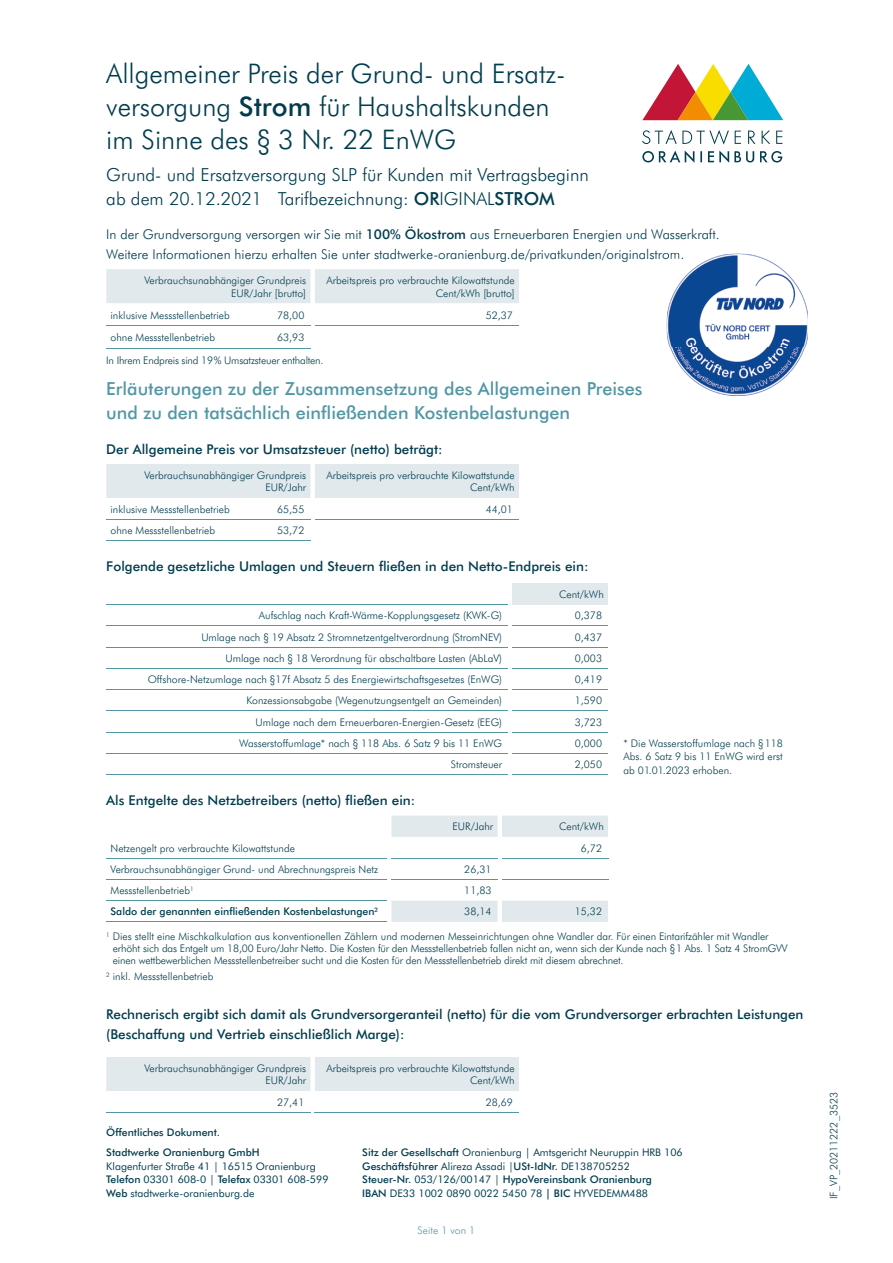
<style>
.page{position:relative;width:893px;height:1263px;background:#fff}
.page>*{position:absolute;margin:0;border:0;box-sizing:border-box;transform-origin:0 0}
.t1{font:300 27px/33px "Futura BT";color:#003d4e}
.t2{font:500 18px/24px "Futura BT";color:#5397a5}
.t3{font:300 18px/24px "Futura BT";color:#003d4e}
.t4{font:500 13.5px/19.5px "Futura BT";color:#003d4e}
.t5{font:300 13.5px/19.5px "Futura BT";color:#003d4e}
.t6{font:300 10.5px/12.6px "Futura BT";color:#003d4e;text-align:right}
.t7{font:10.5px/13.5px "Futura BT";color:#003d4e}
.t8{font:500 10.5px/19.6px "Futura BT";color:#003d4e}
.t9{font:300 10.5px "Futura BT";letter-spacing:-.02em;color:#003d4e}
.t10{font:300 10.5px "Futura BT";color:#5397a5}
.s1{font-weight:500}
</style>
<div class="page">
<svg style="left:642px;top:150px;width:140px;height:13px"></svg>
<svg style="left:642px;top:130px;width:140px;height:14px"></svg>
<svg style="left:642px;top:64px;width:141px;height:56px"></svg>
<div style="left:106px;top:269px;width:413px;height:34px;background:#e1e9ed"></div>
<hr style="left:106px;top:325px;width:145px;height:1px;background:#5397a5">
<hr style="left:251px;top:325px;width:59px;height:1px;background:#5397a5">
<hr style="left:315px;top:325px;width:132px;height:1px;background:#5397a5">
<hr style="left:447px;top:325px;width:72px;height:1px;background:#5397a5">
<hr style="left:106px;top:348px;width:145px;height:1px;background:#5397a5">
<hr style="left:251px;top:348px;width:59px;height:1px;background:#5397a5">
<div style="left:106px;top:464px;width:413px;height:34px;background:#e1e9ed"></div>
<hr style="left:315px;top:519px;width:136px;height:1px;background:#5397a5">
<hr style="left:451px;top:519px;width:68px;height:1px;background:#5397a5">
<hr style="left:106px;top:519px;width:148px;height:1px;background:#5397a5">
<hr style="left:254px;top:519px;width:56px;height:1px;background:#5397a5">
<hr style="left:106px;top:540px;width:148px;height:1px;background:#5397a5">
<hr style="left:254px;top:540px;width:56px;height:1px;background:#5397a5">
<div style="left:106px;top:1057px;width:413px;height:34px;background:#e1e9ed"></div>
<hr style="left:106px;top:1112px;width:204px;height:1px;background:#5397a5">
<hr style="left:315px;top:1112px;width:204px;height:1px;background:#5397a5">
<div style="left:513px;top:583px;width:95px;height:21px;background:#e1e9ed"></div>
<hr style="left:106px;top:604px;width:402px;height:1px;background:#5397a5">
<hr style="left:106px;top:625px;width:402px;height:1px;background:#5397a5">
<hr style="left:513px;top:625px;width:95px;height:1px;background:#5397a5">
<hr style="left:106px;top:647px;width:402px;height:1px;background:#5397a5">
<hr style="left:513px;top:647px;width:95px;height:1px;background:#5397a5">
<hr style="left:106px;top:668px;width:402px;height:1px;background:#5397a5">
<hr style="left:513px;top:668px;width:95px;height:1px;background:#5397a5">
<hr style="left:106px;top:689px;width:402px;height:1px;background:#5397a5">
<hr style="left:513px;top:689px;width:95px;height:1px;background:#5397a5">
<hr style="left:106px;top:710px;width:402px;height:1px;background:#5397a5">
<hr style="left:513px;top:710px;width:95px;height:1px;background:#5397a5">
<hr style="left:106px;top:774px;width:402px;height:1px;background:#5397a5">
<hr style="left:513px;top:774px;width:95px;height:1px;background:#5397a5">
<hr style="left:106px;top:732px;width:402px;height:1px;background:#5397a5">
<hr style="left:513px;top:732px;width:95px;height:1px;background:#5397a5">
<hr style="left:106px;top:753px;width:402px;height:1px;background:#5397a5">
<hr style="left:513px;top:753px;width:95px;height:1px;background:#5397a5">
<svg style="left:391px;top:816px;width:217px;height:106px"></svg>
<hr style="left:106px;top:858px;width:281px;height:1px;background:#5397a5">
<hr style="left:106px;top:879px;width:281px;height:1px;background:#5397a5">
<hr style="left:106px;top:900px;width:281px;height:1px;background:#5397a5">
<hr style="left:106px;top:921px;width:281px;height:1px;background:#5397a5">
<hr style="left:391px;top:858px;width:106px;height:1px;background:#5397a5">
<hr style="left:502px;top:858px;width:106px;height:1px;background:#5397a5">
<hr style="left:391px;top:879px;width:106px;height:1px;background:#5397a5">
<hr style="left:502px;top:879px;width:106px;height:1px;background:#5397a5">
<img style="left:667px;top:254px;width:141px;height:141px">
<img style="left:667px;top:254px;width:16px;height:8px">
<h1 class="t1" style="left:106px;top:56px;width:461px">Allgemeiner Preis der Grund- und Ersatz&shy;versorgung <span class="s1">Strom</span> für Haushaltskunden im Sinne des § 3 Nr. 22 EnWG</h1>
<h2 class="t3" style="left:106px;top:162px;width:484px">Grund- und Ersatzversorgung SLP für Kunden mit Vertragsbeginn ab dem 20.12.2021 Tarifbezeichnung: <span class="s1">OR</span>IGINAL<span class="s1">STROM</span></h2>
<p class="t5" style="left:106px;top:225px;width:615px">In der Grundversorgung versorgen wir Sie mit <span class="s1">100% Ökostrom</span> aus Erneuerbaren Energien und Wasserkraft.<br>Weitere Informationen hierzu erhalten Sie unter stadtwerke-oranienburg.de/privatkunden/originalstrom.</p>
<p class="t6" style="left:144px;top:274px;width:163px">Verbrauchsunabhängiger Grundpreis<br>EUR/Jahr [brutto]</p>
<p class="t6" style="left:326px;top:274px;width:190px">Arbeitspreis pro verbrauchte Kilowattstunde<br>Cent/kWh [brutto]</p>
<p class="t6" style="left:111px;top:308px;width:121px">inklusive Messstellenbetrieb</p>
<p class="t6" style="left:277px;top:308px;width:29px">78,00</p>
<p class="t6" style="left:486px;top:308px;width:29px">52,37</p>
<p class="t6" style="left:111px;top:331px;width:106px">ohne Messstellenbetrieb</p>
<p class="t6" style="left:277px;top:331px;width:29px">63,93</p>
<p class="t9" style="left:106px;top:354px;width:219px">In Ihrem Endpreis sind 19 % Umsatzsteuer enthalten.</p>
<h2 class="t2" style="left:106px;top:377px;width:538px">Erläuterungen zu der Zusammensetzung des Allgemeinen Preises und zu den tatsächlich einfließenden Kostenbelastungen</h2>
<p class="t4" style="left:106px;top:439px;width:338px">Der Allgemeine Preis vor Umsatzsteuer (netto) beträgt:</p>
<p class="t6" style="left:144px;top:468px;width:163px">Verbrauchsunabhängiger Grundpreis<br>EUR/Jahr</p>
<p class="t6" style="left:326px;top:468px;width:190px">Arbeitspreis pro verbrauchte Kilowattstunde<br>Cent/kWh</p>
<p class="t6" style="left:111px;top:502px;width:121px">inklusive Messstellenbetrieb</p>
<p class="t6" style="left:277px;top:502px;width:29px">65,55</p>
<p class="t6" style="left:486px;top:502px;width:29px">44,01</p>
<p class="t6" style="left:111px;top:524px;width:106px">ohne Messstellenbetrieb</p>
<p class="t6" style="left:277px;top:524px;width:29px">53,72</p>
<p class="t4" style="left:106px;top:556px;width:484px">Folgende gesetzliche Umlagen und Steuern fließen in den Netto-Endpreis ein:</p>
<p class="t6" style="left:559px;top:588px;width:46px">Cent/kWh</p>
<p class="t6" style="left:259px;top:609px;width:245px">Aufschlag nach Kraft-Wärme-Kopplungsgesetz (KWK-G)</p>
<p class="t6" style="left:575px;top:609px;width:29px">0,378</p>
<p class="t6" style="left:201px;top:630px;width:302px">Umlage nach § 19 Absatz 2 Stromnetzentgeltverordnung (StromNEV)</p>
<p class="t6" style="left:575px;top:630px;width:29px">0,437</p>
<p class="t6" style="left:226px;top:652px;width:278px">Umlage nach § 18 Verordnung für abschaltbare Lasten (AbLaV)</p>
<p class="t6" style="left:575px;top:652px;width:29px">0,003</p>
<p class="t6" style="left:148px;top:673px;width:356px">Offshore-Netzumlage nach §17f Absatz 5 des Energiewirtschaftsgesetzes (EnWG)</p>
<p class="t6" style="left:575px;top:673px;width:29px">0,419</p>
<p class="t6" style="left:246px;top:694px;width:257px">Konzessionsabgabe (Wegenutzungsentgelt an Gemeinden)</p>
<p class="t6" style="left:575px;top:694px;width:29px">1,590</p>
<p class="t6" style="left:256px;top:715px;width:248px">Umlage nach dem Erneuerbaren-Energien-Gesetz (EEG)</p>
<p class="t6" style="left:575px;top:715px;width:29px">3,723</p>
<p class="t6" style="left:239px;top:737px;width:264px">Wasserstoffumlage* nach § 118 Abs. 6 Satz 9 bis 11 EnWG</p>
<p class="t6" style="left:575px;top:737px;width:29px">0,000</p>
<p class="t6" style="left:451px;top:758px;width:53px">Stromsteuer</p>
<p class="t6" style="left:575px;top:758px;width:29px">2,050</p>
<p class="t4" style="left:106px;top:790px;width:310px">Als Entgelte des Netzbetreibers (netto) fließen ein:</p>
<p class="t6" style="left:452px;top:820px;width:42px">EUR/Jahr</p>
<p class="t6" style="left:559px;top:820px;width:46px">Cent/kWh</p>
<p class="t6" style="left:111px;top:841px;width:186px">Netzengelt pro verbrauchte Kilowattstunde</p>
<p class="t6" style="left:581px;top:841px;width:23px">6,72</p>
<p class="t6" style="left:111px;top:863px;width:269px">Verbrauchsunabhängiger Grund- und Abrechnungspreis Netz</p>
<p class="t6" style="left:464px;top:863px;width:29px">26,31</p>
<p class="t6" style="left:111px;top:884px;width:85px">Messstellenbetrieb<sup>1</sup></p>
<p class="t6" style="left:464px;top:884px;width:29px">11,83</p>
<p class="t8" style="left:111px;top:902px;width:269px">Saldo der genannten einfließenden Kostenbelastungen<sup>2</sup></p>
<p class="t6" style="left:464px;top:905px;width:29px">38,14</p>
<p class="t6" style="left:575px;top:905px;width:29px">15,32</p>
<p class="t6" style="left:624px;top:736px;width:161px;line-height:13.5px;text-align:justify">* Die Wasserstoffumlage nach § 118<br>Abs. 6 Satz 9 bis 11 EnWG wird erst ab 01.01.2023 erhoben.</p>
<p class="t6" style="left:113px;top:930px;width:676px;line-height:12px;text-align:left;text-indent:-7px"><sup>1</sup> Dies stellt eine Mischkalkulation aus konventionellen Zählern und modernen Messeinrichtungen ohne Wandler dar. Für einen Eintarifzähler mit Wandler erhöht sich das Entgelt um 18,00 Euro/Jahr Netto. Die Kosten für den Messstellenbetrieb fallen nicht an, wenn sich der Kunde nach § 1 Abs. 1 Satz 4 StromGVV einen wettbewerblichen Messstellenbetreiber sucht und die Kosten für den Messstellenbetrieb direkt mit diesem abrechnet.</p>
<p class="t6" style="left:106px;top:970px;width:109px"><sup>2</sup> inkl. Messstellenbetrieb</p>
<p class="t4" style="left:106px;top:1005px;width:699px">Rechnerisch ergibt sich damit als Grundversorgeranteil (netto) für die vom Grundversorger erbrachten Leistungen (Beschaffung und Vertrieb einschließlich Marge):</p>
<p class="t6" style="left:144px;top:1061px;width:163px">Verbrauchsunabhängiger Grundpreis<br>EUR/Jahr</p>
<p class="t6" style="left:326px;top:1061px;width:190px">Arbeitspreis pro verbrauchte Kilowattstunde<br>Cent/kWh</p>
<p class="t6" style="left:277px;top:1095px;width:29px">27,41</p>
<p class="t6" style="left:486px;top:1095px;width:29px">28,69</p>
<p class="t8" style="left:106px;top:1123px;width:155px">Öffentliches Dokument.<br>Stadtwerke Oranienburg GmbH</p>
<p class="t7" style="left:106px;top:1159px;width:224px">Klagenfurter Straße 41 | 16515 Oranienburg<br><span class="s1">Telefon</span> 03301 608-0 | <span class="s1">Telefax</span> 03301 608-599<br><span class="s1">Web</span> stadtwerke-oranienburg.de</p>
<p class="t7" style="left:362px;top:1145px;width:322px"><span class="s1">Sitz der Gesellschaft</span> Oranienburg | Amtsgericht Neuruppin HRB 106<br><span class="s1">Geschäftsführer</span> Alireza Assadi |<span class="s1">USt-IdNr.</span> DE138705252<br><span class="s1">Steuer-Nr.</span> 053/126/00147 | <span class="s1">HypoVereinsbank Oranienburg<br>IBAN</span> DE33 1002 0890 0022 5450 78 <span class="s1">| BIC</span> HYVEDEMM488</p>
<p class="t10" style="left:418px;top:1223px;width:59px">Seite 1 von 1</p>
<p class="t6" style="left:827px;top:1199px;width:109px;rotate:-90deg">IF_VP_20211222_3523</p>
</div>
